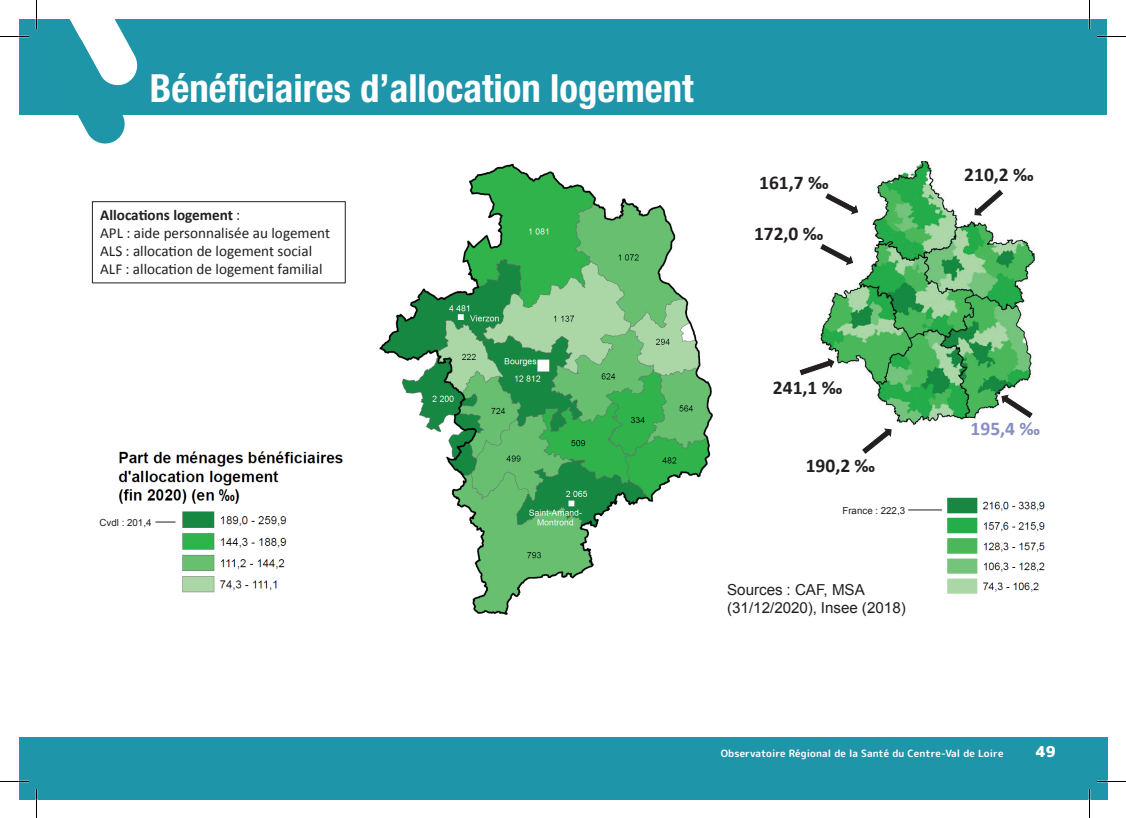
<style>
.page{position:relative;width:1126px;height:818px;background:#fff}
.page>*{position:absolute;margin:0;border:0;box-sizing:border-box;transform-origin:0 0}
.t1{font:38.88px "Calibri";color:#fff}
.t2{font:700 condensed 38.75px "Helvetica Neue";color:#fff}
.t3{font:700 19.5px "Calibri";color:#231f20}
.t4{font:700 19.5px "Calibri";color:#868ec4}
.t5{font:15.12px/18.1px "Calibri";color:#231f20}
.t6{font:15.12px/18.1px "Arial";color:#231f20}
.t7{font:900 15px "Rounded Mplus 1 c";color:#fff}
.t8{font:700 10px "Rounded Mplus 1 c";letter-spacing:.01em;color:#fff}
.t9{font:9.75px "Arial";color:#231f20}
.s1{font-weight:700}
</style>
<div class="page">
<div style="left:19px;top:736px;width:25px;height:62px;background:#1f95aa"></div>
<div style="left:19px;top:19px;width:17px;height:95px;background:#1f95aa"></div>
<div style="left:36px;top:19px;width:1071px;height:95px;background:#1f95aa"></div>
<div style="left:33px;top:736px;width:1074px;height:62px;background:#1f95aa"></div>
<img style="left:820px;top:161px;width:214px;height:264px">
<hr style="left:908px;top:509px;width:33px;height:1px;background:#231f20">
<div style="left:786px;top:200px;width:66px;height:12px;background:#fff"></div>
<img style="left:947px;top:497px;width:98px;height:97px">
<svg style="left:799px;top:357px;width:36px;height:18px"></svg>
<svg style="left:820px;top:243px;width:33px;height:23px"></svg>
<svg style="left:973px;top:189px;width:30px;height:27px"></svg>
<svg style="left:1000px;top:393px;width:33px;height:25px"></svg>
<svg style="left:862px;top:428px;width:30px;height:26px"></svg>
<svg style="left:824px;top:192px;width:34px;height:23px"></svg>
<div style="left:92px;top:201px;width:253px;height:82px;border:1px solid #231f20"></div>
<img style="left:379px;top:163px;width:334px;height:452px">
<img style="left:118px;top:451px;width:225px;height:142px">
<svg style="left:155px;top:521px;width:20px;height:1px"></svg>
<svg style="left:0;top:36px;width:29px;height:1px"></svg>
<svg style="left:1097px;top:36px;width:28px;height:1px"></svg>
<svg style="left:36px;top:0;width:104px;height:144px"></svg>
<svg style="left:36px;top:789px;width:1px;height:28px"></svg>
<svg style="left:1088px;top:0;width:2px;height:29px"></svg>
<svg style="left:1088px;top:789px;width:2px;height:28px"></svg>
<h2 class="t2" style="left:150px;top:65px;width:545px">Bénéficiaires d’allocation logement</h2>
<h1 class="t1" style="left:159px;top:81px;width:551px">Bénéficiaires d’allocation logement</h1>
<p class="t5" style="left:100px;top:205px;width:231px"><span class="s1">Allocations logement</span> :<br>APL : aide personnalisée au logement ALS : allocation de logement social ALF : allocation de logement familial</p>
<p class="t3" style="left:759px;top:170px;width:71px">161,7 ‰</p>
<p class="t3" style="left:754px;top:221px;width:71px">172,0 ‰</p>
<p class="t9" style="left:100px;top:515px;width:53px">Cvdl : 201,4</p>
<p class="t3" style="left:773px;top:375px;width:71px">241,1 ‰</p>
<p class="t3" style="left:805px;top:453px;width:71px">190,2 ‰</p>
<p class="t9" style="left:842px;top:503px;width:64px">France : 222,3</p>
<p class="t6" style="left:727px;top:580px;width:180px">Sources : CAF, MSA (31/12/2020), Insee (2018)</p>
<p class="t3" style="left:964px;top:162px;width:71px">210,2 ‰</p>
<p class="t4" style="left:970px;top:415px;width:71px">195,4 ‰</p>
<p class="t8" style="left:720px;top:745px;width:284px">Observatoire Régional de la Santé du Centre-Val de Loire</p>
<p class="t7" style="left:1035px;top:740px;width:21px">49</p>
</div>
